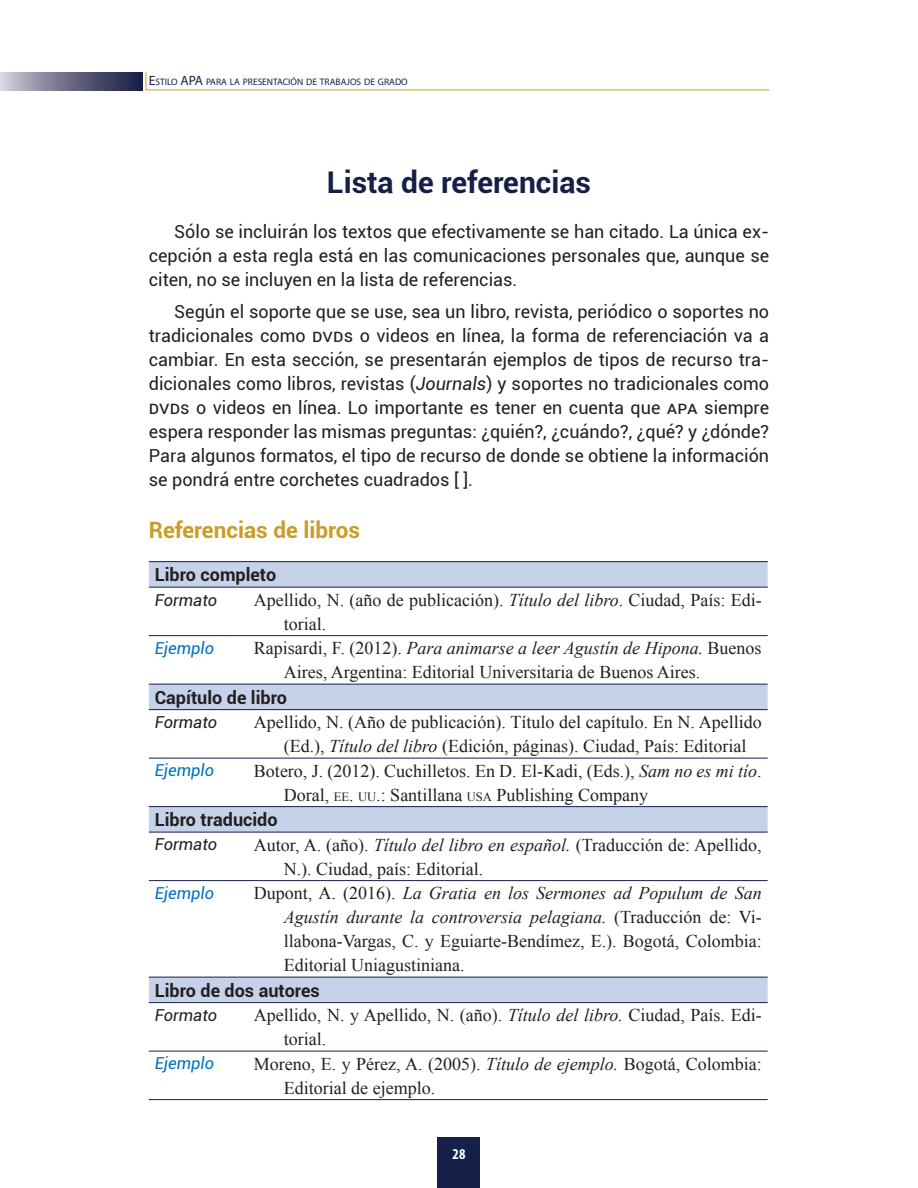
<style>
.page{position:relative;width:918px;height:1188px;background:#fff}
.page>*{position:absolute;margin:0;border:0;box-sizing:border-box;transform-origin:0 0}
.t1{font:700 30px "Roboto";color:#151f47}
.t2{font:700 22.5px "Roboto";color:#c99d27}
.t3{font:18px/24px "Times New Roman";color:#231f20}
.t4{font:18px/24px "Roboto";color:#231f20;text-align:justify}
.t5{font:700 18px "Roboto";color:#231f20}
.t6{font:italic 16.5px "Roboto";color:#231f20}
.t7{font:italic 16.5px "Roboto";color:#0070c0}
.t8{font:700 condensed 15px "Myriad Pro";color:#fff}
.t9{font:9.45px "Myriad Pro";color:#151f47}
.s1{font-size:13.5px}
.s2{font-style:italic}
.s3{font-size:12.6px}
.s4{font-style:inherit}
</style>
<div class="page">
<div style="left:438px;top:1137px;width:42px;height:51px;background:#151f47"></div>
<svg style="left:145px;top:72px;width:625px;height:19px"></svg>
<div style="left:0;top:73px;width:142px;height:17px;background:linear-gradient(to right,#cec9d4,#11163f)"></div>
<svg style="left:149px;top:562px;width:619px;height:440px"></svg>
<hr style="left:149px;top:561px;width:99px;height:1px;background:#151f47">
<hr style="left:248px;top:561px;width:520px;height:1px;background:#151f47">
<hr style="left:149px;top:587px;width:99px;height:1px;background:#151f47">
<hr style="left:248px;top:587px;width:520px;height:1px;background:#151f47">
<hr style="left:149px;top:635px;width:99px;height:1px;background:#151f47">
<hr style="left:248px;top:635px;width:520px;height:1px;background:#151f47">
<hr style="left:149px;top:684px;width:99px;height:1px;background:#151f47">
<hr style="left:248px;top:684px;width:520px;height:1px;background:#151f47">
<hr style="left:149px;top:709px;width:99px;height:1px;background:#151f47">
<hr style="left:248px;top:709px;width:520px;height:1px;background:#151f47">
<hr style="left:149px;top:758px;width:99px;height:1px;background:#151f47">
<hr style="left:248px;top:758px;width:520px;height:1px;background:#151f47">
<hr style="left:149px;top:806px;width:99px;height:1px;background:#151f47">
<hr style="left:248px;top:806px;width:520px;height:1px;background:#151f47">
<hr style="left:149px;top:832px;width:99px;height:1px;background:#151f47">
<hr style="left:248px;top:832px;width:520px;height:1px;background:#151f47">
<hr style="left:149px;top:880px;width:99px;height:1px;background:#151f47">
<hr style="left:248px;top:880px;width:520px;height:1px;background:#151f47">
<hr style="left:149px;top:977px;width:99px;height:1px;background:#151f47">
<hr style="left:248px;top:977px;width:520px;height:1px;background:#151f47">
<hr style="left:149px;top:1002px;width:99px;height:1px;background:#151f47">
<hr style="left:248px;top:1002px;width:520px;height:1px;background:#151f47">
<hr style="left:149px;top:1051px;width:99px;height:1px;background:#151f47">
<hr style="left:248px;top:1051px;width:520px;height:1px;background:#151f47">
<hr style="left:149px;top:1099px;width:99px;height:1px;background:#151f47">
<hr style="left:248px;top:1099px;width:520px;height:1px;background:#151f47">
<p class="t9" style="left:149px;top:76px;width:260px"><span class="s1">E</span>STILO <span class="s1">APA</span> PARA LA PRESENTACIÓN DE TRABAJOS DE GRADO</p>
<h1 class="t1" style="left:327px;top:161px;width:266px">Lista de referencias</h1>
<p class="t4" style="left:149px;top:219px;width:622px;text-indent:26px">Sólo se incluirán los textos que efectivamente se han citado. La única ex&shy;cepción a esta regla está en las comunicaciones personales que, aunque se citen, no se incluyen en la lista de referencias.</p>
<p class="t4" style="left:149px;top:299px;width:622px;text-indent:26px">Según el soporte que se use, sea un libro, revista, periódico o soportes no tradicionales como dvds o videos en línea, la forma de referenciación va a cambiar. En esta sección, se presentarán ejemplos de tipos de recurso tra&shy;dicionales como libros, revistas (<span class="s2">Journals</span>) y soportes no tradicionales como dvds o videos en línea. Lo importante es tener en cuenta que apa siempre espera responder las mismas preguntas: ¿quién?, ¿cuándo?, ¿qué? y ¿dónde?<br>Para algunos formatos, el tipo de recurso de donde se obtiene la información se pondrá entre corchetes cuadrados [ ].</p>
<p class="t2" style="left:149px;top:514px;width:213px">Referencias de libros</p>
<p class="t5" style="left:155px;top:562px;width:123px">Libro completo</p>
<p class="t6" style="left:155px;top:588px;width:64px">Formato</p>
<p class="t3" style="left:284px;top:587px;width:479px;text-indent:-30px">Apellido, N. (año de publicación). <span class="s2">Título del libro</span>. Ciudad, País: Edi&shy;torial.</p>
<p class="t7" style="left:155px;top:637px;width:61px">Ejemplo</p>
<p class="t3" style="left:284px;top:636px;width:479px;text-indent:-30px">Rapisardi, F. (2012). <span class="s2">Para animarse a leer Agustín de Hipona.</span> Buenos<br>Aires, Argentina: Editorial Universitaria de Buenos Aires.</p>
<p class="t5" style="left:155px;top:685px;width:134px">Capítulo de libro</p>
<p class="t6" style="left:155px;top:711px;width:64px">Formato</p>
<p class="t3" style="left:284px;top:710px;width:479px;text-indent:-30px">Apellido, N. (Año de publicación). Título del capítulo. En N. Apellido (Ed.), <span class="s2">Título del libro</span> (Edición, páginas). Ciudad, País: Editorial</p>
<p class="t7" style="left:155px;top:759px;width:61px">Ejemplo</p>
<p class="t3" style="left:284px;top:758px;width:479px;text-indent:-30px">Botero, J. (2012). Cuchilletos. En D. El-Kadi, (Eds.), <span class="s2">Sam no es mi tío</span>.<br>Doral, <span class="s3">EE</span><span class="s4">.</span> <span class="s3">UU</span><span class="s4">.:</span> Santillana <span class="s3">USA</span> Publishing Company</p>
<p class="t5" style="left:155px;top:807px;width:124px">Libro traducido</p>
<p class="t6" style="left:155px;top:833px;width:64px">Formato</p>
<p class="t3" style="left:284px;top:832px;width:479px;text-indent:-30px">Autor, A. (año). <span class="s2">Título del libro en español.</span> (Traducción de: Apellido,<br>N.). Ciudad, país: Editorial.</p>
<p class="t7" style="left:155px;top:882px;width:61px">Ejemplo</p>
<p class="t3" style="left:284px;top:881px;width:479px;text-align:justify;text-indent:-30px">Dupont, A. (2016). <span class="s2">La Gratia en los Sermones ad Populum de San Agustín durante la controversia pelagiana.</span> (Traducción de: Vi&shy;llabona-Vargas, C. y Eguiarte-Bendímez, E.). Bogotá, Colombia:<br>Editorial Uniagustiniana.</p>
<p class="t5" style="left:155px;top:977px;width:167px">Libro de dos autores</p>
<p class="t6" style="left:155px;top:1004px;width:64px">Formato</p>
<p class="t3" style="left:284px;top:1003px;width:479px;text-indent:-30px">Apellido, N. y Apellido, N. (año). <span class="s2">Título del libro.</span> Ciudad, País. Edi&shy;torial.</p>
<p class="t7" style="left:155px;top:1052px;width:61px">Ejemplo</p>
<p class="t3" style="left:284px;top:1051px;width:479px;text-indent:-30px">Moreno, E. y Pérez, A. (2005). <span class="s2">Título de ejemplo.</span> Bogotá, Colombia:<br>Editorial de ejemplo.</p>
<p class="t8" style="left:453px;top:1145px;width:14px">28</p>
</div>
